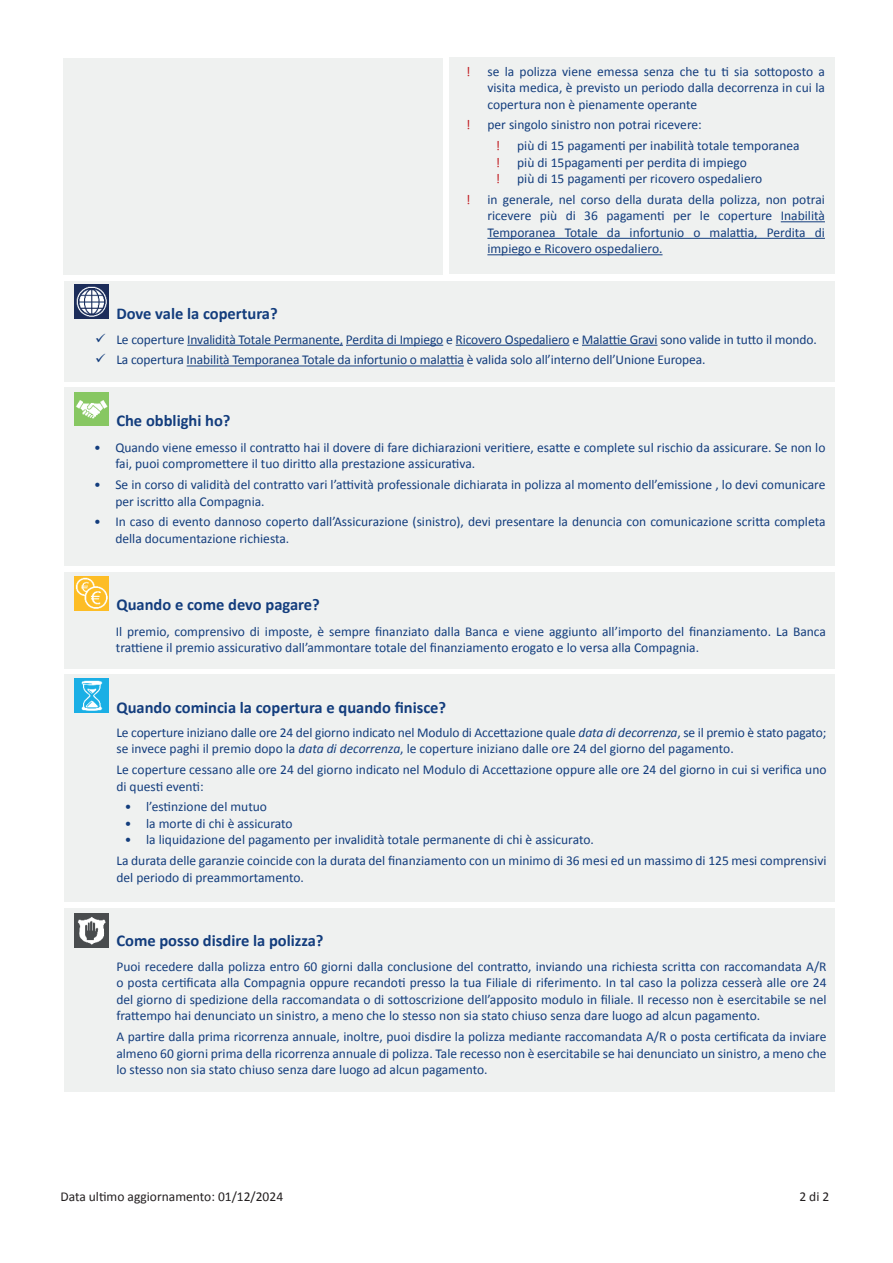
<style>
.page{position:relative;width:893px;height:1263px;background:#fff}
.page>*{position:absolute;margin:0;border:0;box-sizing:border-box;transform-origin:0 0}
.t1{font:700 16.5px "Calibri";color:#133d7d}
.t2{font:13.5px/16.5px "Calibri";color:#133d7d}
.t3{font:13.5px "Calibri";color:#231f20}
.s1{color:#c22025}
.s2{font-style:italic}
</style>
<div class="page">
<div style="left:64px;top:58px;width:379px;height:216px;background:#eff1f0"></div>
<div style="left:449px;top:57px;width:385px;height:217px;background:#eff1f0"></div>
<div style="left:64px;top:281px;width:770px;height:101px;background:#eff1f0"></div>
<img style="left:75px;top:285px;width:34px;height:34px">
<div style="left:64px;top:388px;width:770px;height:178px;background:#eff1f0"></div>
<img style="left:75px;top:392px;width:33px;height:34px">
<div style="left:64px;top:572px;width:770px;height:96px;background:#eff1f0"></div>
<img style="left:75px;top:576px;width:33px;height:34px">
<div style="left:64px;top:674px;width:770px;height:228px;background:#eff1f0"></div>
<img style="left:75px;top:679px;width:33px;height:34px">
<div style="left:64px;top:908px;width:770px;height:184px;background:#eff1f0"></div>
<img style="left:75px;top:914px;width:34px;height:34px">
<hr style="left:781px;top:221px;width:44px;height:1px;background:#133d7d">
<hr style="left:487px;top:238px;width:338px;height:1px;background:#133d7d">
<hr style="left:487px;top:254px;width:175px;height:1px;background:#133d7d">
<hr style="left:187px;top:345px;width:156px;height:1px;background:#133d7d">
<hr style="left:346px;top:345px;width:97px;height:1px;background:#133d7d">
<hr style="left:456px;top:345px;width:113px;height:1px;background:#133d7d">
<hr style="left:582px;top:345px;width:75px;height:1px;background:#133d7d">
<hr style="left:187px;top:365px;width:277px;height:1px;background:#133d7d">
<p class="t1" style="left:116px;top:302px;width:163px">Dove vale la copertura?</p>
<p class="t2" style="left:487px;top:63px;width:339px;text-align:justify;text-indent:-21px"><span class="s1">!</span> se la polizza viene emessa senza che tu ti sia sottoposto a visita medica, è previsto un periodo dalla decorrenza in cui la copertura non è pienamente operante</p>
<p class="t2" style="left:496px;top:114px;width:305px;line-height:20.7px;text-indent:-30px"><span class="s1">!</span> per singolo sinistro non potrai ricevere:<br><span class="s1">!</span> più di 15 pagamenti per inabilità totale temporanea</p>
<p class="t2" style="left:496px;top:154px;width:268px"><span class="s1">!</span> più di 15pagamenti per perdita di impiego<br><span class="s1">!</span> più di 15 pagamenti per ricovero ospedaliero</p>
<p class="t2" style="left:487px;top:191px;width:339px;text-align:justify;text-indent:-21px"><span class="s1">!</span> in generale, nel corso della durata della polizza, non potrai ricevere più di 36 pagamenti per le coperture Inabilità Temporanea Totale da infortunio o malattia, Perdita di impiego e Ricovero ospedaliero.</p>
<p class="t2" style="left:95px;top:331px;width:723px">✓ Le coperture Invalidità Totale Permanente, Perdita di Impiego e Ricovero Ospedaliero e Malattie Gravi sono valide in tutto il mondo.</p>
<p class="t2" style="left:95px;top:352px;width:612px">✓ La copertura Inabilità Temporanea Totale da infortunio o malattia è valida solo all’interno dell’Unione Europea.</p>
<p class="t1" style="left:116px;top:410px;width:116px">Che obblighi ho?</p>
<p class="t2" style="left:115px;top:439px;width:712px;text-indent:-21px">• Quando viene emesso il contratto hai il dovere di fare dichiarazioni veritiere, esatte e complete sul rischio da assicurare. Se non lo fai, puoi compromettere il tuo diritto alla prestazione assicurativa.</p>
<p class="t2" style="left:115px;top:476px;width:712px;text-indent:-21px">• Se in corso di validità del contratto vari l’attività professionale dichiarata in polizza al momento dell’emissione , lo devi comunicare per iscritto alla Compagnia.</p>
<p class="t2" style="left:115px;top:514px;width:712px;text-indent:-21px">• In caso di evento dannoso coperto dall’Assicurazione (sinistro), devi presentare la denuncia con comunicazione scritta completa della documentazione richiesta.</p>
<p class="t1" style="left:116px;top:594px;width:205px">Quando e come devo pagare?</p>
<p class="t2" style="left:116px;top:623px;width:712px">Il premio, comprensivo di imposte, è sempre finanziato dalla Banca e viene aggiunto all’importo del finanziamento. La Banca trattiene il premio assicurativo dall’ammontare totale del finanziamento erogato e lo versa alla Compagnia.</p>
<p class="t1" style="left:116px;top:696px;width:331px">Quando comincia la copertura e quando finisce?</p>
<p class="t2" style="left:116px;top:724px;width:712px">Le coperture iniziano dalle ore 24 del giorno indicato nel Modulo di Accettazione quale <span class="s2">data di decorrenza</span>, se il premio è stato pagato; se invece paghi il premio dopo la <span class="s2">data di decorrenza</span>, le coperture iniziano dalle ore 24 del giorno del pagamento.</p>
<p class="t2" style="left:116px;top:761px;width:712px">Le coperture cessano alle ore 24 del giorno indicato nel Modulo di Accettazione oppure alle ore 24 del giorno in cui si verifica uno di questi eventi:</p>
<p class="t2" style="left:125px;top:799px;width:144px">• l’estinzione del mutuo</p>
<p class="t2" style="left:125px;top:815px;width:169px">• la morte di chi è assicurato</p>
<p class="t2" style="left:116px;top:830px;width:712px;line-height:20.7px;text-indent:9px">• la liquidazione del pagamento per invalidità totale permanente di chi è assicurato.<br>La durata delle garanzie coincide con la durata del finanziamento con un minimo di 36 mesi ed un massimo di 125 mesi comprensivi</p>
<p class="t2" style="left:116px;top:869px;width:189px">del periodo di preammortamento.</p>
<p class="t1" style="left:116px;top:930px;width:209px">Come posso disdire la polizza?</p>
<p class="t2" style="left:116px;top:958px;width:712px;text-align:justify">Puoi recedere dalla polizza entro 60 giorni dalla conclusione del contratto, inviando una richiesta scritta con raccomandata A/R o posta certificata alla Compagnia oppure recandoti presso la tua Filiale di riferimento. In tal caso la polizza cesserà alle ore 24 del giorno di spedizione della raccomandata o di sottoscrizione dell’apposito modulo in filiale. Il recesso non è esercitabile se nel frattempo hai denunciato un sinistro, a meno che lo stesso non sia stato chiuso senza dare luogo ad alcun pagamento.</p>
<p class="t2" style="left:116px;top:1028px;width:712px;text-align:justify">A partire dalla prima ricorrenza annuale, inoltre, puoi disdire la polizza mediante raccomandata A/R o posta certificata da inviare almeno 60 giorni prima della ricorrenza annuale di polizza. Tale recesso non è esercitabile se hai denunciato un sinistro, a meno che lo stesso non sia stato chiuso senza dare luogo ad alcun pagamento.</p>
<p class="t3" style="left:60px;top:1188px;width:224px">Data ultimo aggiornamento: 01/12/2024</p>
<p class="t3" style="left:799px;top:1188px;width:31px">2 di 2</p>
</div>
